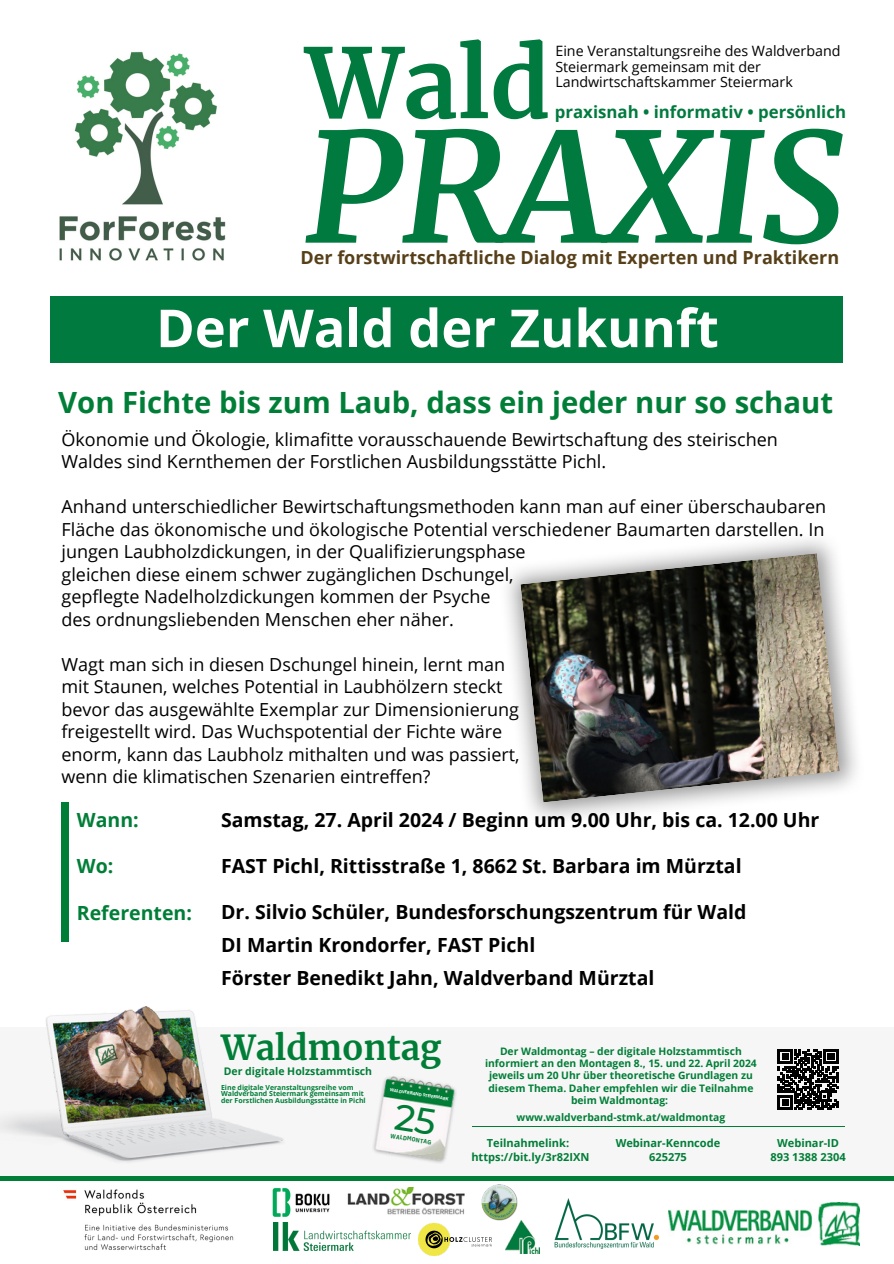
<style>
.page{position:relative;width:894px;height:1264px;background:#fff}
.page>*{position:absolute;margin:0;border:0;box-sizing:border-box;transform-origin:0 0}
.t1{font:italic 700 151.5px "Merriweather";color:#007a3e}
.t2{font:700 96px "Merriweather";color:#007a3e}
.t3{font:700 52.35px "Open Sans";color:#fff}
.t4{font:700 34.05px "Merriweather";color:#007e37}
.t5{font:700 29.25px "Open Sans";color:#007e37}
.t6{font:700 19.5px/33.2px "Open Sans";color:#000}
.t7{font:700 19.5px "Open Sans";color:#007e37}
.t8{font:18px/22.5px "Open Sans";color:#000}
.t9{font:700 18px "Open Sans";color:#574019}
.t10{font:700 16.8px "Open Sans";color:#007a3e}
.t11{font:14.25px "Open Sans";color:#000}
.t12{font:700 11.1px/13.5px "Open Sans";color:#007e37;text-align:center}
.t13{font:700 10.5px "Open Sans";color:#007e37}
.t14{font:700 10.35px/12.3px "Open Sans";color:#007e37;text-align:center}
.t15{font:700 6.9px "Open Sans";color:#007e37}
.t16{font:700 6.15px "IBM Plex Sans Cond";color:#007d36}
.t17{font:700 4.35px "Open Sans";color:#fff}
</style>
<div class="page">
<div style="left:0;top:1027px;width:893px;height:152px;background:#f6f6f6"></div>
<div style="left:61px;top:802px;width:8px;height:139px;background:#007e37"></div>
<hr style="left:0;top:1176px;width:893px;height:4px;background:#007e37">
<img style="left:520px;top:553px;width:319px;height:249px">
<img style="left:373px;top:1076px;width:83px;height:87px">
<img style="left:347px;top:1187px;width:118px;height:28px">
<hr style="left:472px;top:1125px;width:372px;height:1px;background:#007d36">
<svg style="left:777px;top:1049px;width:61px;height:60px"></svg>
<div style="left:50px;top:296px;width:792px;height:66px;background:#007a3e"></div>
<img style="left:59px;top:51px;width:167px;height:210px">
<img style="left:272px;top:1193px;width:58px;height:24px">
<img style="left:554px;top:1198px;width:104px;height:50px">
<img style="left:482px;top:1184px;width:36px;height:36px">
<img style="left:419px;top:1223px;width:72px;height:32px">
<img style="left:84px;top:1202px;width:150px;height:48px">
<img style="left:273px;top:1222px;width:137px;height:28px">
<img style="left:668px;top:1202px;width:191px;height:43px">
<img style="left:0;top:1006px;width:321px;height:195px">
<img style="left:506px;top:1220px;width:33px;height:33px">
<svg style="left:393px;top:1102px;width:43px;height:32px"></svg>
<p class="t2" style="left:305px;top:24px;width:246px">Wald</p>
<p class="t11" style="left:555px;top:41px;width:286px">Eine Veranstaltungsreihe des Waldverband</p>
<p class="t11" style="left:555px;top:56px;width:207px">Steiermark gemeinsam mit der</p>
<p class="t11" style="left:555px;top:72px;width:239px">Landwirtschaftskammer Steiermark</p>
<p class="t10" style="left:554px;top:100px;width:292px">praxisnah • informativ • persönlich</p>
<p class="t1" style="left:305px;top:93px;width:541px">PRAXIS</p>
<p class="t9" style="left:300px;top:244px;width:540px">Der forstwirtschaftliche Dialog mit Experten und Praktikern</p>
<p class="t3" style="left:156px;top:291px;width:564px">Der Wald der Zukunft</p>
<p class="t5" style="left:58px;top:381px;width:776px">Von Fichte bis zum Laub, dass ein jeder nur so schaut</p>
<h2 class="t8" style="left:61px;top:427px;width:717px">Ökonomie und Ökologie, klimafitte vorausschauende Bewirtschaftung des steirischen<br>Waldes sind Kernthemen der Forstlichen Ausbildungsstätte Pichl.</h2>
<p class="t8" style="left:61px;top:495px;width:766px">Anhand unterschiedlicher Bewirtschaftungsmethoden kann man auf einer überschaubaren Fläche das ökonomische und ökologische Potential verschiedener Baumarten darstellen. In jungen Laubholzdickungen, in der Qualifizierungsphase<br>gleichen diese einem schwer zugänglichen Dschungel,<br>gepflegte Nadelholzdickungen kommen der Psyche<br>des ordnungsliebenden Menschen eher näher.</p>
<p class="t8" style="left:61px;top:652px;width:459px">Wagt man sich in diesen Dschungel hinein, lernt man mit Staunen, welches Potential in Laubhölzern steckt bevor das ausgewählte Exemplar zur Dimensionierung freigestellt wird. Das Wuchspotential der Fichte wäre enorm, kann das Laubholz mithalten und was passiert, wenn die klimatischen Szenarien eintreffen?</p>
<p class="t7" style="left:77px;top:806px;width:63px">Wann:</p>
<p class="t7" style="left:77px;top:852px;width:38px">Wo:</p>
<p class="t7" style="left:77px;top:898px;width:117px">Referenten:</p>
<p class="t6" style="left:221px;top:802px;width:599px">Samstag, 27. April 2024 / Beginn um 9.00 Uhr, bis ca. 12.00 Uhr</p>
<p class="t6" style="left:221px;top:848px;width:522px">FAST Pichl, Rittisstraße 1, 8662 St. Barbara im Mürztal</p>
<p class="t6" style="left:221px;top:895px;width:527px">Dr. Silvio Schüler, Bundesforschungszentrum für Wald<br>DI Martin Krondorfer, FAST Pichl<br>Förster Benedikt Jahn, Waldverband Mürztal</p>
<p class="t4" style="left:221px;top:1026px;width:222px">Waldmontag</p>
<h5 class="t13" style="left:224px;top:1063px;width:150px">Der digitale Holzstammtisch</h5>
<h5 class="t15" style="left:221px;top:1082px;width:134px">Eine digitale Veranstaltungsreihe vom</h5>
<h5 class="t15" style="left:221px;top:1088px;width:144px">Waldverband Steiermark gemeinsam mit</h5>
<h5 class="t15" style="left:221px;top:1095px;width:146px">der Forstlichen Ausbildungsstätte in Pichl</h5>
<p class="t17" style="left:390px;top:1086px;width:61px;rotate:9deg">WALDVERBAND STEIERMARK</p>
<p class="t16" style="left:391px;top:1131px;width:43px;rotate:9deg">WALDMONTAG</p>
<p class="t14" style="left:485px;top:1044px;width:273px">Der Waldmontag – der digitale Holzstammtisch informiert an den Montagen 8., 15. und 22. April 2024 jeweils um 20 Uhr über theoretische Grundlagen zu diesem Thema. Daher empfehlen wir die Teilnahme beim Waldmontag:</p>
<p class="t14" style="left:516px;top:1110px;width:210px">www.waldverband-stmk.at/waldmontag</p>
<p class="t12" style="left:471px;top:1136px;width:120px">Teilnahmelink: https://bit.ly/3r82IXN</p>
<p class="t12" style="left:615px;top:1136px;width:106px">Webinar-Kenncode<br>625275</p>
<p class="t12" style="left:770px;top:1136px;width:77px">Webinar-ID<br>893 1388 2304</p>
</div>
